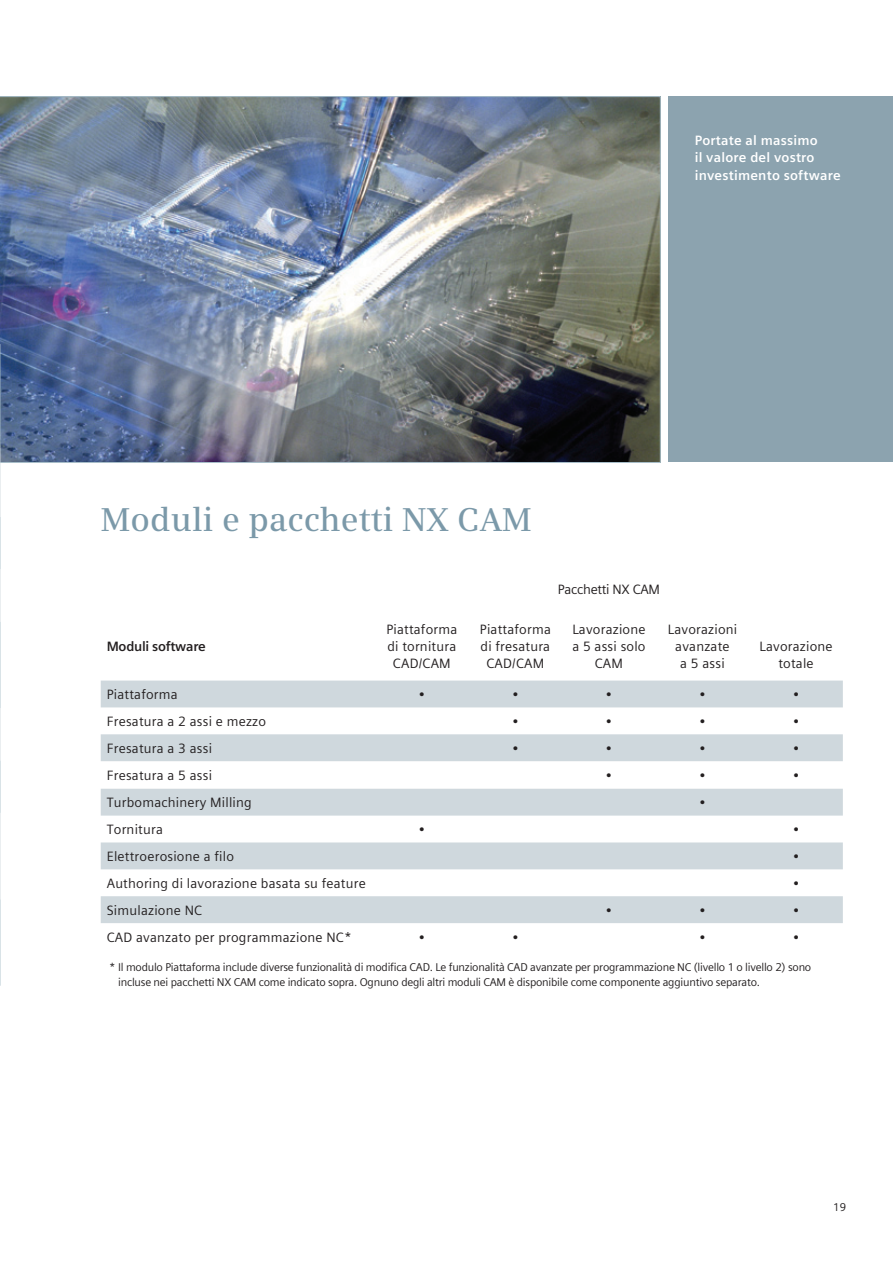
<style>
.page{position:relative;width:893px;height:1263px;background:#fff}
.page>*{position:absolute;margin:0;border:0;box-sizing:border-box;transform-origin:0 0}
._01__Headline__22pt{font:600 33px "Siemens Serif";letter-spacing:.005em;color:#7b99a9}
.Chart_text{font:13.5px "Siemens Sans Global";letter-spacing:.015em;color:#231f20}
.chart_text_column_he{font:13.5px/17px "Siemens Sans Global";letter-spacing:.015em;color:#231f20;text-align:center}
.caption_photo_bold_w{font:700 13.5px/17px "Siemens Sans Global";letter-spacing:.015em;color:#fff}
.chart_bullets{font:13.5px "Siemens Sans Global";color:#231f20}
.t1{font:700 13.5px "Siemens Sans Global";letter-spacing:-.02em;color:#231f20}
.chart_headline_black{font:13.5px "Siemens Sans Global";letter-spacing:-.02em;color:#231f20}
.chart_footnote{font:11.25px/14.9px "Siemens Sans Global";letter-spacing:-.02em;color:#231f20}
</style>
<div class="page">
<div style="left:669px;top:96px;width:224px;height:366px;background:#8ca3af"></div>
<img style="left:2px;top:98px;width:657px;height:363px">
<hr style="left:0;top:344px;width:1px;height:103px;background:#a7bdc8">
<hr style="left:0;top:517px;width:1px;height:52px;background:#a7bdc8">
<hr style="left:0;top:622px;width:1px;height:86px;background:#a7bdc8">
<hr style="left:0;top:760px;width:1px;height:53px;background:#a7bdc8">
<hr style="left:0;top:899px;width:1px;height:87px;background:#a7bdc8">
<hr style="left:0;top:447px;width:1px;height:70px;background:#cfd8dd">
<hr style="left:0;top:569px;width:1px;height:53px;background:#cfd8dd">
<hr style="left:0;top:708px;width:1px;height:52px;background:#cfd8dd">
<hr style="left:0;top:813px;width:1px;height:86px;background:#cfd8dd">
<svg style="left:101px;top:680px;width:742px;height:243px;fill:#cfd8dd"></svg>
<p class="caption_photo_bold_w" style="left:695px;top:132px;width:148px">Portate al massimo<br>il valore del vostro investimento software</p>
<p class="_01__Headline__22pt" style="left:101px;top:500px;width:433px">Moduli e pacchetti NX CAM</p>
<p class="chart_headline_black" style="left:558px;top:579px;width:104px">Pacchetti NX CAM</p>
<p class="t1" style="left:107px;top:636px;width:101px">Moduli software</p>
<p class="chart_text_column_he" style="left:386px;top:621px;width:72px">Piattaforma di tornitura<br>CAD/CAM</p>
<p class="chart_text_column_he" style="left:480px;top:621px;width:72px">Piattaforma di fresatura<br>CAD/CAM</p>
<p class="chart_text_column_he" style="left:572px;top:621px;width:75px">Lavorazione a 5 assi solo<br>CAM</p>
<p class="chart_text_column_he" style="left:668px;top:621px;width:71px">Lavorazioni avanzate<br>a 5 assi</p>
<p class="chart_text_column_he" style="left:759px;top:638px;width:75px">Lavorazione totale</p>
<p class="Chart_text" style="left:107px;top:684px;width:72px">Piattaforma</p>
<p class="chart_bullets" style="left:418px;top:684px;width:8px">•</p>
<p class="chart_bullets" style="left:512px;top:684px;width:8px">•</p>
<p class="chart_bullets" style="left:606px;top:684px;width:8px">•</p>
<p class="chart_bullets" style="left:699px;top:684px;width:8px">•</p>
<p class="chart_bullets" style="left:793px;top:684px;width:8px">•</p>
<p class="Chart_text" style="left:107px;top:711px;width:161px">Fresatura a 2 assi e mezzo</p>
<p class="chart_bullets" style="left:512px;top:711px;width:8px">•</p>
<p class="chart_bullets" style="left:606px;top:711px;width:8px">•</p>
<p class="chart_bullets" style="left:699px;top:711px;width:8px">•</p>
<p class="chart_bullets" style="left:793px;top:711px;width:8px">•</p>
<p class="Chart_text" style="left:107px;top:738px;width:107px">Fresatura a 3 assi</p>
<p class="chart_bullets" style="left:512px;top:738px;width:8px">•</p>
<p class="chart_bullets" style="left:606px;top:738px;width:8px">•</p>
<p class="chart_bullets" style="left:699px;top:738px;width:8px">•</p>
<p class="chart_bullets" style="left:793px;top:738px;width:8px">•</p>
<p class="Chart_text" style="left:107px;top:765px;width:107px">Fresatura a 5 assi</p>
<p class="chart_bullets" style="left:606px;top:765px;width:8px">•</p>
<p class="chart_bullets" style="left:699px;top:765px;width:8px">•</p>
<p class="chart_bullets" style="left:793px;top:765px;width:8px">•</p>
<p class="Chart_text" style="left:107px;top:792px;width:147px">Turbomachinery Milling</p>
<p class="chart_bullets" style="left:699px;top:792px;width:8px">•</p>
<p class="Chart_text" style="left:107px;top:819px;width:58px">Tornitura</p>
<p class="chart_bullets" style="left:418px;top:819px;width:8px">•</p>
<p class="chart_bullets" style="left:793px;top:819px;width:8px">•</p>
<p class="Chart_text" style="left:107px;top:846px;width:129px">Elettroerosione a filo</p>
<p class="chart_bullets" style="left:793px;top:846px;width:8px">•</p>
<p class="Chart_text" style="left:107px;top:873px;width:261px">Authoring di lavorazione basata su feature</p>
<p class="chart_bullets" style="left:793px;top:873px;width:8px">•</p>
<p class="Chart_text" style="left:107px;top:900px;width:97px">Simulazione NC</p>
<p class="chart_bullets" style="left:606px;top:900px;width:8px">•</p>
<p class="chart_bullets" style="left:699px;top:900px;width:8px">•</p>
<p class="chart_bullets" style="left:793px;top:900px;width:8px">•</p>
<p class="Chart_text" style="left:107px;top:926px;width:247px">CAD avanzato per programmazione NC*</p>
<p class="chart_bullets" style="left:418px;top:926px;width:8px">•</p>
<p class="chart_bullets" style="left:512px;top:926px;width:8px">•</p>
<p class="chart_bullets" style="left:699px;top:926px;width:8px">•</p>
<p class="chart_bullets" style="left:793px;top:926px;width:8px">•</p>
<p class="chart_footnote" style="left:118px;top:960px;width:695px;text-indent:-9px">* Il modulo Piattaforma include diverse funzionalità di modifica CAD. Le funzionalità CAD avanzate per programmazione NC (livello 1 o livello 2) sono incluse nei pacchetti NX CAM come indicato sopra. Ognuno degli altri moduli CAM è disponibile come componente aggiuntivo separato.</p>
<p class="chart_footnote" style="left:833px;top:1200px;width:15px">19</p>
</div>
